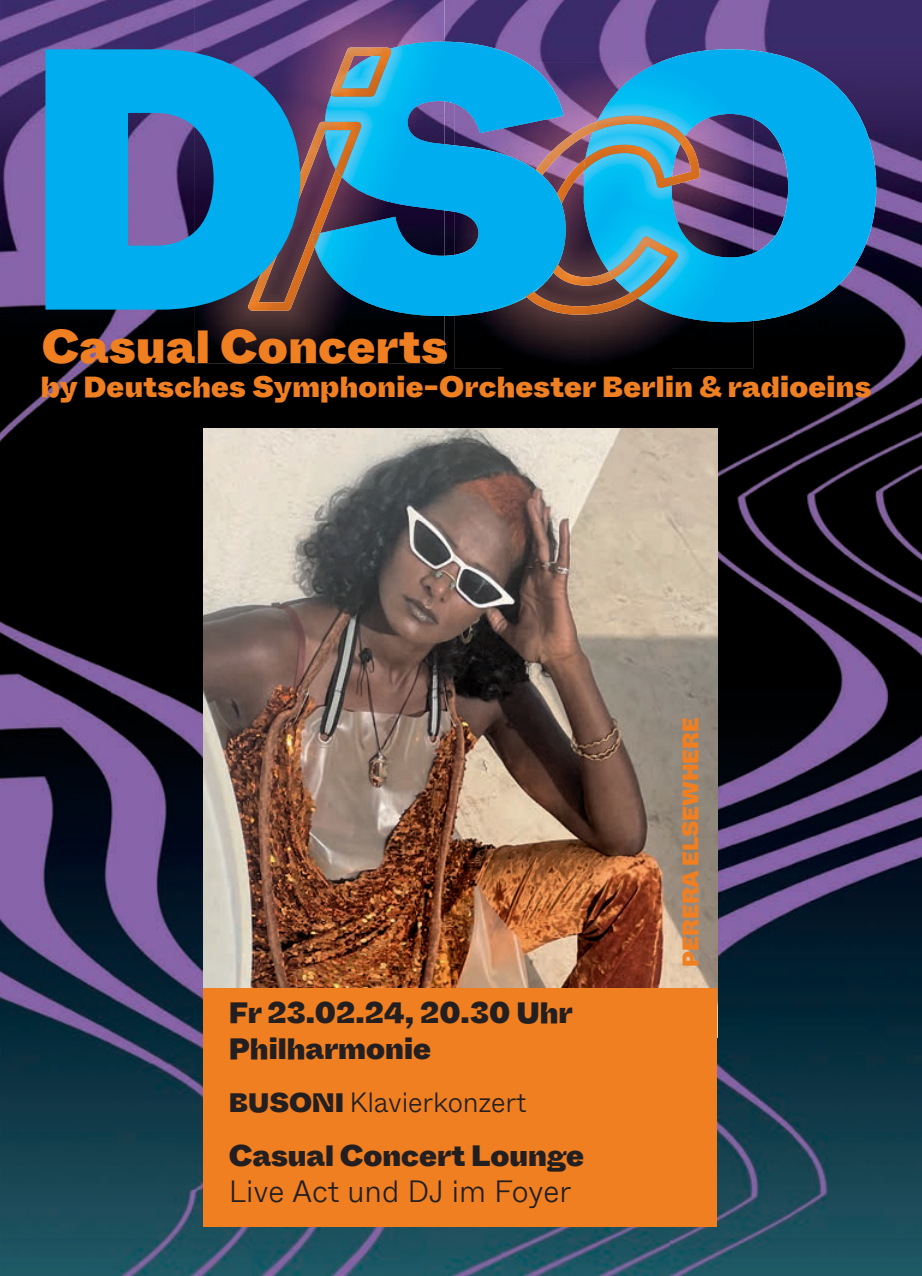
<style>
.page{position:relative;width:922px;height:1276px;background:#fff}
.page>*{position:absolute;margin:0;border:0;box-sizing:border-box;transform-origin:0 0}
.t1{font:900 47.25px "ABC Whyte Inktrap";letter-spacing:.01em;color:#f07f22}
.t2{font:900 30px/36px "ABC Whyte Inktrap";color:#231f20}
.t3{font:300 30px "ABC Whyte";color:#231f20}
.t4{font:900 29.5px "ABC Whyte Inktrap";letter-spacing:.01em;color:#f07f22}
.t5{font:300 27.25px "ABC Whyte";letter-spacing:-.005em;color:#231f20}
.t6{font:900 22.5px "ABC Whyte";color:#f07f22}
.s1{font-family:"ABC Whyte Inktrap";font-weight:900}
</style>
<div class="page">
<img style="left:671px;top:0;width:250px;height:1276px">
<img style="left:444px;top:0;width:227px;height:62px">
<img style="left:0;top:0;width:250px;height:1276px">
<img style="left:419px;top:316px;width:83px;height:960px">
<img style="left:502px;top:368px;width:169px;height:908px">
<img style="left:250px;top:364px;width:169px;height:912px">
<img style="left:203px;top:428px;width:514px;height:609px">
<svg style="left:583px;top:49px;width:293px;height:273px;background:#1682be"></svg>
<img style="left:454px;top:62px;width:299px;height:306px">
<img style="left:583px;top:62px;width:170px;height:260px">
<img style="left:526px;top:121px;width:173px;height:194px">
<img style="left:583px;top:116px;width:101px;height:182px">
<svg style="left:444px;top:42px;width:121px;height:272px;background:#208fc8"></svg>
<img style="left:195px;top:0;width:249px;height:364px">
<img style="left:315px;top:42px;width:129px;height:272px">
<img style="left:331px;top:48px;width:59px;height:1px">
<img style="left:331px;top:49px;width:60px;height:48px">
<img style="left:248px;top:122px;width:94px;height:189px">
<img style="left:312px;top:122px;width:49px;height:124px">
<svg style="left:45px;top:49px;width:255px;height:261px;background:#1a93cf"></svg>
<div style="left:203px;top:988px;width:513px;height:238px;background:#f07f22"></div>
<h1 class="t1" style="left:42px;top:314px;width:407px">Casual Concerts</h1>
<p class="t4" style="left:41px;top:366px;width:832px">by Deutsches Symphonie-Orchester Berlin &amp; radioeins</p>
<p class="t2" style="left:229px;top:995px;width:345px">Fr 23.02.24, 20.30 Uhr<br>Philharmonie</p>
<p class="t5" style="left:229px;top:1085px;width:299px"><span class="s1">BUSONI</span> Klavierkonzert</p>
<p class="t2" style="left:229px;top:1138px;width:357px">Casual Concert Lounge</p>
<p class="t3" style="left:229px;top:1172px;width:344px">Live Act und DJ im Foyer</p>
<p class="t6" style="left:674px;top:966px;width:251px;rotate:-90deg">PERERA ELSEWHERE</p>
</div>
